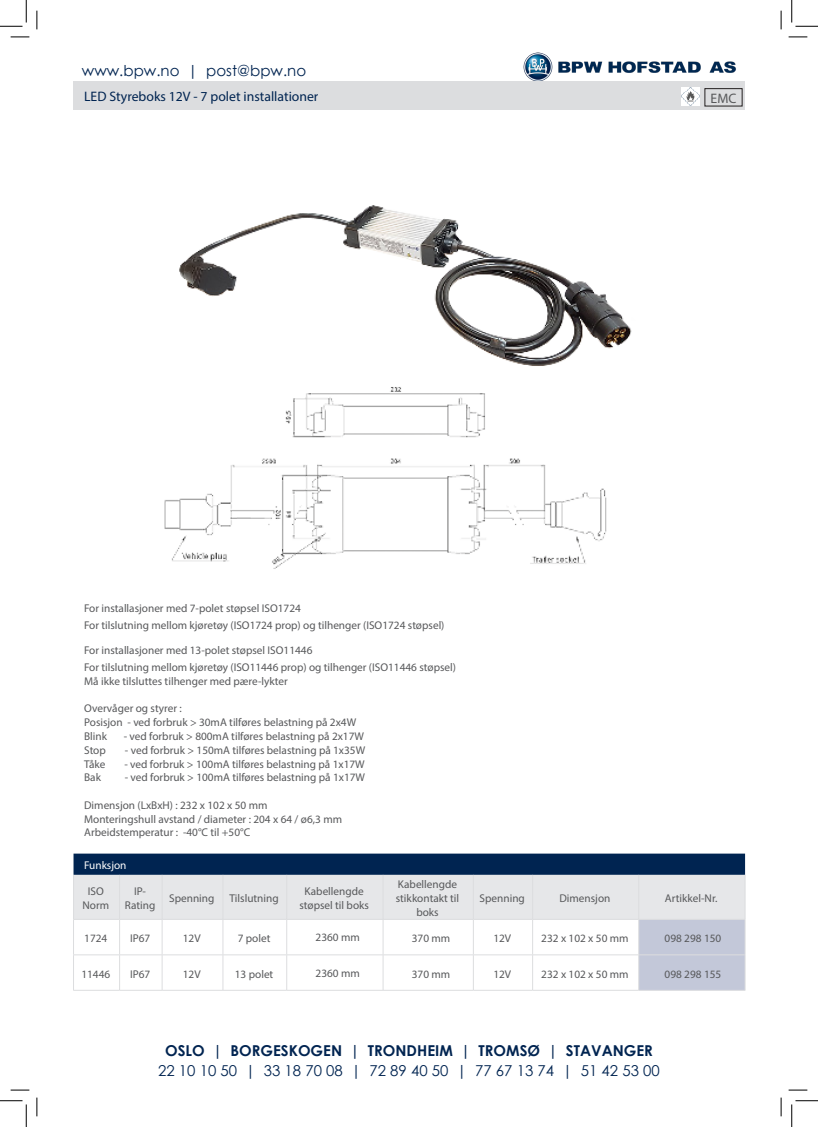
<style>
.page{position:relative;width:818px;height:1127px;background:#fff}
.page>*{position:absolute;margin:0;border:0;box-sizing:border-box;transform-origin:0 0}
.t1{font:15px "Century Gothic";color:#002451}
.t2{font:700 15px "Century Gothic";color:#002451}
.t3{font:13.75px "Myriad Pro";color:#002451}
.t4{font:13.75px "Myriad Pro";color:#57585a}
.Tabel_tekst_80__sort{font:11.25px/13.8px "Myriad Pro";color:#57585a;text-align:center}
.Artikel-Nr__80___sor{font:11.25px "Myriad Pro";color:#57585a}
.t5{font:11.25px "Myriad Pro";color:#fff}
</style>
<div class="page">
<img style="left:523px;top:52px;width:213px;height:29px">
<div style="left:74px;top:81px;width:671px;height:29px;background:#dcdddf"></div>
<svg style="left:74px;top:853px;width:671px;height:136px"></svg>
<hr style="left:73px;top:874px;width:1px;height:44px;background:#dcdddf">
<hr style="left:119px;top:874px;width:1px;height:44px;background:#dcdddf">
<hr style="left:162px;top:874px;width:1px;height:44px;background:#dcdddf">
<hr style="left:223px;top:874px;width:1px;height:44px;background:#dcdddf">
<hr style="left:286px;top:874px;width:1px;height:44px;background:#dcdddf">
<hr style="left:383px;top:874px;width:1px;height:44px;background:#dcdddf">
<hr style="left:473px;top:874px;width:1px;height:44px;background:#dcdddf">
<hr style="left:532px;top:874px;width:1px;height:44px;background:#dcdddf">
<hr style="left:638px;top:874px;width:1px;height:44px;background:#dcdddf">
<hr style="left:745px;top:874px;width:1px;height:44px;background:#dcdddf">
<hr style="left:73px;top:918px;width:47px;height:1px;background:#dcdddf">
<hr style="left:73px;top:919px;width:1px;height:35px;background:#dcdddf">
<hr style="left:120px;top:918px;width:42px;height:1px;background:#dcdddf">
<hr style="left:119px;top:919px;width:1px;height:35px;background:#dcdddf">
<hr style="left:162px;top:918px;width:61px;height:1px;background:#dcdddf">
<hr style="left:162px;top:919px;width:1px;height:35px;background:#dcdddf">
<hr style="left:223px;top:918px;width:64px;height:1px;background:#dcdddf">
<hr style="left:223px;top:919px;width:1px;height:35px;background:#dcdddf">
<hr style="left:383px;top:918px;width:90px;height:1px;background:#dcdddf">
<hr style="left:473px;top:918px;width:60px;height:1px;background:#dcdddf">
<hr style="left:473px;top:919px;width:1px;height:35px;background:#dcdddf">
<hr style="left:533px;top:918px;width:106px;height:1px;background:#dcdddf">
<hr style="left:532px;top:919px;width:1px;height:35px;background:#dcdddf">
<hr style="left:639px;top:918px;width:106px;height:1px;background:#dcdddf">
<hr style="left:638px;top:919px;width:1px;height:35px;background:#dcdddf">
<hr style="left:745px;top:919px;width:1px;height:35px;background:#dcdddf">
<hr style="left:73px;top:954px;width:47px;height:1px;background:#dcdddf">
<hr style="left:73px;top:954px;width:1px;height:35px;background:#dcdddf">
<hr style="left:120px;top:954px;width:42px;height:1px;background:#dcdddf">
<hr style="left:119px;top:954px;width:1px;height:35px;background:#dcdddf">
<hr style="left:162px;top:954px;width:61px;height:1px;background:#dcdddf">
<hr style="left:162px;top:954px;width:1px;height:35px;background:#dcdddf">
<hr style="left:223px;top:954px;width:64px;height:1px;background:#dcdddf">
<hr style="left:223px;top:954px;width:1px;height:35px;background:#dcdddf">
<hr style="left:383px;top:954px;width:90px;height:1px;background:#dcdddf">
<hr style="left:473px;top:954px;width:60px;height:1px;background:#dcdddf">
<hr style="left:473px;top:954px;width:1px;height:35px;background:#dcdddf">
<hr style="left:533px;top:954px;width:106px;height:1px;background:#dcdddf">
<hr style="left:532px;top:954px;width:1px;height:35px;background:#dcdddf">
<hr style="left:639px;top:954px;width:106px;height:1px;background:#dcdddf">
<hr style="left:638px;top:954px;width:1px;height:35px;background:#dcdddf">
<hr style="left:745px;top:954px;width:1px;height:35px;background:#dcdddf">
<hr style="left:73px;top:989px;width:47px;height:1px;background:#dcdddf">
<hr style="left:120px;top:989px;width:42px;height:1px;background:#dcdddf">
<hr style="left:162px;top:989px;width:61px;height:1px;background:#dcdddf">
<hr style="left:223px;top:989px;width:64px;height:1px;background:#dcdddf">
<hr style="left:383px;top:989px;width:90px;height:1px;background:#dcdddf">
<hr style="left:473px;top:989px;width:60px;height:1px;background:#dcdddf">
<hr style="left:533px;top:989px;width:106px;height:1px;background:#dcdddf">
<hr style="left:639px;top:989px;width:106px;height:1px;background:#dcdddf">
<hr style="left:287px;top:918px;width:96px;height:1px;background:#dcdddf">
<hr style="left:286px;top:919px;width:1px;height:35px;background:#dcdddf">
<hr style="left:383px;top:919px;width:1px;height:35px;background:#dcdddf">
<hr style="left:287px;top:954px;width:96px;height:1px;background:#dcdddf">
<hr style="left:286px;top:954px;width:1px;height:35px;background:#dcdddf">
<hr style="left:383px;top:954px;width:1px;height:35px;background:#dcdddf">
<hr style="left:287px;top:989px;width:96px;height:1px;background:#dcdddf">
<img style="left:179px;top:205px;width:453px;height:155px">
<svg style="left:682px;top:87px;width:18px;height:18px"></svg>
<div style="left:705px;top:88px;width:37px;height:18px;border:1px solid #231f20"></div>
<img style="left:164px;top:360px;width:443px;height:209px">
<svg style="left:11px;top:36px;width:18px;height:2px"></svg>
<svg style="left:788px;top:36px;width:19px;height:2px"></svg>
<svg style="left:11px;top:1089px;width:18px;height:1px"></svg>
<svg style="left:788px;top:1089px;width:19px;height:1px"></svg>
<svg style="left:36px;top:11px;width:2px;height:18px"></svg>
<svg style="left:36px;top:1097px;width:2px;height:18px"></svg>
<svg style="left:780px;top:11px;width:2px;height:18px"></svg>
<svg style="left:780px;top:1097px;width:2px;height:18px"></svg>
<svg style="left:0;top:0;width:27px;height:27px"></svg>
<svg style="left:0;top:1100px;width:27px;height:26px"></svg>
<svg style="left:791px;top:0;width:27px;height:27px"></svg>
<svg style="left:791px;top:1100px;width:27px;height:26px"></svg>
<h1 class="t1" style="left:82px;top:60px;width:226px">www.bpw.no | post@bpw.no</h1>
<p class="t3" style="left:84px;top:88px;width:236px">LED Styreboks 12V - 7 polet installationer</p>
<p class="t4" style="left:710px;top:89px;width:27px">EMC</p>
<p class="Tabel_tekst_80__sort" style="left:84px;top:601px;width:218px">For installasjoner med 7-polet støpsel ISO1724</p>
<p class="Tabel_tekst_80__sort" style="left:84px;top:618px;width:362px">For tilslutning mellom kjøretøy (ISO1724 prop) og tilhenger (ISO1724 støpsel)</p>
<p class="Tabel_tekst_80__sort" style="left:84px;top:643px;width:230px">For installasjoner med 13-polet støpsel ISO11446</p>
<p class="Tabel_tekst_80__sort" style="left:84px;top:660px;width:373px">For tilslutning mellom kjøretøy (ISO11446 prop) og tilhenger (ISO11446 støpsel)</p>
<p class="Tabel_tekst_80__sort" style="left:84px;top:674px;width:205px">Må ikke tilsluttes tilhenger med pære-lykter</p>
<p class="Tabel_tekst_80__sort" style="left:84px;top:701px;width:99px">Overvåger og styrer :</p>
<p class="Tabel_tekst_80__sort" style="left:84px;top:715px;width:274px">Posisjon - ved forbruk &gt; 30mA tilføres belastning på 2x4W</p>
<p class="Tabel_tekst_80__sort" style="left:84px;top:729px;width:24px">Blink</p>
<p class="Tabel_tekst_80__sort" style="left:124px;top:729px;width:242px">- ved forbruk &gt; 800mA tilføres belastning på 2x17W</p>
<p class="Tabel_tekst_80__sort" style="left:84px;top:742px;width:23px">Stop</p>
<p class="Tabel_tekst_80__sort" style="left:125px;top:742px;width:242px">- ved forbruk &gt; 150mA tilføres belastning på 1x35W</p>
<p class="Tabel_tekst_80__sort" style="left:84px;top:756px;width:23px">Tåke</p>
<p class="Tabel_tekst_80__sort" style="left:124px;top:756px;width:242px">- ved forbruk &gt; 100mA tilføres belastning på 1x17W</p>
<p class="Tabel_tekst_80__sort" style="left:84px;top:770px;width:18px">Bak</p>
<p class="Tabel_tekst_80__sort" style="left:125px;top:770px;width:242px">- ved forbruk &gt; 100mA tilføres belastning på 1x17W</p>
<p class="Tabel_tekst_80__sort" style="left:84px;top:797px;width:185px">Dimensjon (LxBxH) : 232 x 102 x 50 mm</p>
<p class="Tabel_tekst_80__sort" style="left:84px;top:811px;width:259px">Monteringshull avstand / diameter : 204 x 64 / ø6,3 mm</p>
<p class="Tabel_tekst_80__sort" style="left:84px;top:825px;width:168px">Arbeidstemperatur : -40°C til +50°C</p>
<p class="t5" style="left:84px;top:858px;width:44px">Funksjon</p>
<p class="Tabel_tekst_80__sort" style="left:88px;top:884px;width:17px">ISO</p>
<p class="Tabel_tekst_80__sort" style="left:82px;top:897px;width:28px">Norm</p>
<p class="Tabel_tekst_80__sort" style="left:169px;top:891px;width:47px">Spenning</p>
<p class="Tabel_tekst_80__sort" style="left:229px;top:891px;width:51px">Tilslutning</p>
<p class="Tabel_tekst_80__sort" style="left:299px;top:884px;width:71px">Kabellengde støpsel til boks</p>
<p class="Tabel_tekst_80__sort" style="left:396px;top:877px;width:65px">Kabellengde stikkontakt til boks</p>
<p class="Tabel_tekst_80__sort" style="left:134px;top:884px;width:13px">IP-</p>
<p class="Tabel_tekst_80__sort" style="left:125px;top:897px;width:32px">Rating</p>
<p class="Tabel_tekst_80__sort" style="left:480px;top:891px;width:47px">Spenning</p>
<p class="Tabel_tekst_80__sort" style="left:559px;top:891px;width:52px">Dimensjon</p>
<p class="Tabel_tekst_80__sort" style="left:665px;top:891px;width:54px">Artikkel-Nr.</p>
<p class="Tabel_tekst_80__sort" style="left:84px;top:931px;width:25px">1724</p>
<p class="Tabel_tekst_80__sort" style="left:130px;top:931px;width:22px">IP67</p>
<p class="Tabel_tekst_80__sort" style="left:183px;top:931px;width:19px">12V</p>
<p class="Tabel_tekst_80__sort" style="left:238px;top:931px;width:34px">7 polet</p>
<p class="Tabel_tekst_80__sort" style="left:316px;top:930px;width:46px">2360 mm</p>
<p class="Tabel_tekst_80__sort" style="left:412px;top:931px;width:40px">370 mm</p>
<p class="Tabel_tekst_80__sort" style="left:493px;top:931px;width:19px">12V</p>
<p class="Tabel_tekst_80__sort" style="left:541px;top:931px;width:89px">232 x 102 x 50 mm</p>
<p class="Artikel-Nr__80___sor" style="left:664px;top:931px;width:58px">098 298 150</p>
<p class="Tabel_tekst_80__sort" style="left:81px;top:966px;width:30px">11446</p>
<p class="Tabel_tekst_80__sort" style="left:130px;top:966px;width:22px">IP67</p>
<p class="Tabel_tekst_80__sort" style="left:183px;top:966px;width:19px">12V</p>
<p class="Tabel_tekst_80__sort" style="left:235px;top:966px;width:40px">13 polet</p>
<p class="Tabel_tekst_80__sort" style="left:316px;top:965px;width:46px">2360 mm</p>
<p class="Tabel_tekst_80__sort" style="left:412px;top:966px;width:40px">370 mm</p>
<p class="Tabel_tekst_80__sort" style="left:493px;top:966px;width:19px">12V</p>
<p class="Tabel_tekst_80__sort" style="left:541px;top:966px;width:89px">232 x 102 x 50 mm</p>
<p class="Artikel-Nr__80___sor" style="left:664px;top:966px;width:58px">098 298 155</p>
<h1 class="t2" style="left:165px;top:1039px;width:489px">OSLO | BORGESKOGEN | TRONDHEIM | TROMSØ | STAVANGER</h1>
<h1 class="t1" style="left:158px;top:1059px;width:503px">22 10 10 50 | 33 18 70 08 | 72 89 40 50 | 77 67 13 74 | 51 42 53 00</h1>
</div>
